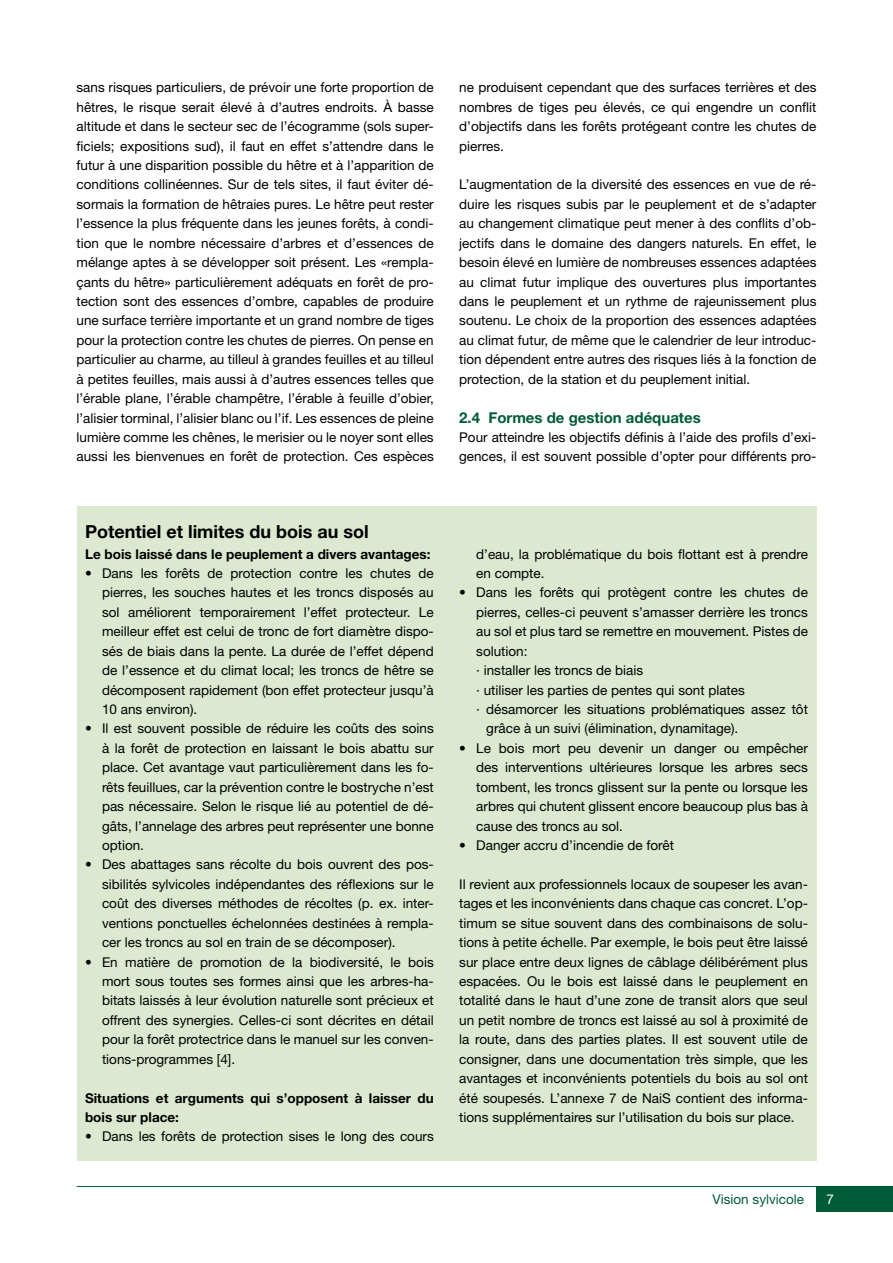
<style>
.page{position:relative;width:893px;height:1263px;background:#fff}
.page>*{position:absolute;margin:0;border:0;box-sizing:border-box;transform-origin:0 0}
.t1{font:700 18px "Helvetica Neue LT Std";color:#000}
.t2{font:700 15px "Helvetica Neue LT Std";color:#005c38}
.t3{font:13.5px/19.5px "Helvetica Neue LT Std";color:#000;text-align:justify}
.t4{font:700 13.5px/19.5px "Helvetica Neue LT Std";color:#000}
.t5{font:13.5px "Helvetica Neue LT Std";color:#005c38}
.t6{font:13.5px "Helvetica Neue LT Std";color:#fff}
</style>
<div class="page">
<div style="left:77px;top:506px;width:739px;height:655px;background:#dce9d0"></div>
<div style="left:816px;top:1186px;width:77px;height:26px;background:#005c38"></div>
<hr style="left:77px;top:1186px;width:739px;height:1px;background:#005c38">
<p class="t3" style="left:77px;top:78px;width:359px">sans risques particuliers, de prévoir une forte proportion de hêtres, le risque serait élevé à d’autres endroits. À basse altitude et dans le secteur sec de l’écogramme (sols super&shy;ficiels; expositions sud), il faut en effet s’attendre dans le futur à une disparition possible du hêtre et à l’apparition de conditions collinéennes. Sur de tels sites, il faut éviter dé&shy;sormais la formation de hêtraies pures. Le hêtre peut rester l’essence la plus fréquente dans les jeunes forêts, à condi&shy;tion que le nombre nécessaire d’arbres et d’essences de mélange aptes à se développer soit présent. Les «rempla&shy;çants du hêtre» particulièrement adéquats en forêt de pro&shy;tection sont des essences d’ombre, capables de produire une surface terrière importante et un grand nombre de tiges pour la protection contre les chutes de pierres. On pense en particulier au charme, au tilleul à grandes feuilles et au tilleul à petites feuilles, mais aussi à d’autres essences telles que l’érable plane, l’érable champêtre, l’érable à feuille d’obier, l’alisier torminal, l’alisier blanc ou l’if. Les essences de pleine lumière comme les chênes, le merisier ou le noyer sont elles aussi les bienvenues en forêt de protection. Ces espèces</p>
<p class="t3" style="left:459px;top:78px;width:359px">ne produisent cependant que des surfaces terrières et des nombres de tiges peu élevés, ce qui engendre un conflit d’objectifs dans les forêts protégeant contre les chutes de pierres.</p>
<p class="t3" style="left:459px;top:175px;width:359px">L’augmentation de la diversité des essences en vue de ré&shy;duire les risques subis par le peuplement et de s’adapter au changement climatique peut mener à des conflits d’ob&shy;jectifs dans le domaine des dangers naturels. En effet, le besoin élevé en lumière de nombreuses essences adaptées au climat futur implique des ouvertures plus importantes dans le peuplement et un rythme de rajeunissement plus soutenu. Le choix de la proportion des essences adaptées au climat futur, de même que le calendrier de leur introduc&shy;tion dépendent entre autres des risques liés à la fonction de protection, de la station et du peuplement initial.</p>
<p class="t2" style="left:459px;top:408px;width:243px">2.4 Formes de gestion adéquates</p>
<p class="t3" style="left:459px;top:427px;width:359px">Pour atteindre les objectifs définis à l’aide des profils d’exi&shy;gences, il est souvent possible d’opter pour différents pro-</p>
<h1 class="t1" style="left:85px;top:520px;width:285px">Potentiel et limites du bois au sol</h1>
<p class="t4" style="left:85px;top:544px;width:347px">Le bois laissé dans le peuplement a divers avantages:</p>
<p class="t3" style="left:102px;top:563px;width:333px;text-indent:-17px">• Dans les forêts de protection contre les chutes de pierres, les souches hautes et les troncs disposés au sol améliorent temporairement l’effet protecteur. Le meilleur effet est celui de tronc de fort diamètre dispo&shy;sés de biais dans la pente. La durée de l’effet dépend de l’essence et du climat local; les troncs de hêtre se décomposent rapidement (bon effet protecteur jusqu’à 10 ans environ).</p>
<p class="t3" style="left:102px;top:719px;width:333px;text-indent:-17px">• Il est souvent possible de réduire les coûts des soins à la forêt de protection en laissant le bois abattu sur place. Cet avantage vaut particulièrement dans les fo&shy;rêts feuillues, car la prévention contre le bostryche n’est pas nécessaire. Selon le risque lié au potentiel de dé&shy;gâts, l’annelage des arbres peut représenter une bonne option.</p>
<p class="t3" style="left:102px;top:855px;width:333px;text-indent:-17px">• Des abattages sans récolte du bois ouvrent des pos&shy;sibilités sylvicoles indépendantes des réflexions sur le coût des diverses méthodes de récoltes (p. ex. inter&shy;ventions ponctuelles échelonnées destinées à rempla&shy;cer les troncs au sol en train de se décomposer).</p>
<p class="t3" style="left:102px;top:952px;width:333px;text-indent:-17px">• En matière de promotion de la biodiversité, le bois mort sous toutes ses formes ainsi que les arbres-ha&shy;bitats laissés à leur évolution naturelle sont précieux et offrent des synergies. Celles-ci sont décrites en détail pour la forêt protectrice dans le manuel sur les conven&shy;tions-programmes [4].</p>
<p class="t4" style="left:85px;top:1088px;width:350px">Situations et arguments qui s’opposent à laisser du bois sur place:</p>
<p class="t3" style="left:85px;top:1127px;width:350px">• Dans les forêts de protection sises le long des cours</p>
<p class="t3" style="left:476px;top:544px;width:333px">d’eau, la problématique du bois flottant est à prendre en compte.</p>
<p class="t3" style="left:459px;top:583px;width:350px">• Dans les forêts qui protègent contre les chutes de</p>
<p class="t3" style="left:476px;top:602px;width:333px">pierres, celles-ci peuvent s’amasser derrière les troncs</p>
<p class="t3" style="left:476px;top:621px;width:333px">au sol et plus tard se remettre en mouvement. Pistes de</p>
<p class="t3" style="left:476px;top:641px;width:53px">solution:</p>
<p class="t3" style="left:476px;top:660px;width:169px">· installer les troncs de biais</p>
<p class="t3" style="left:476px;top:680px;width:270px">· utiliser les parties de pentes qui sont plates</p>
<p class="t3" style="left:476px;top:699px;width:333px">· désamorcer les situations problématiques assez tôt</p>
<p class="t3" style="left:486px;top:719px;width:254px">grâce à un suivi (élimination, dynamitage).</p>
<p class="t3" style="left:476px;top:738px;width:333px;text-indent:-17px">• Le bois mort peu devenir un danger ou empêcher des interventions ultérieures lorsque les arbres secs tombent, les troncs glissent sur la pente ou lorsque les arbres qui chutent glissent encore beaucoup plus bas à cause des troncs au sol.</p>
<p class="t3" style="left:459px;top:835px;width:216px">• Danger accru d’incendie de forêt</p>
<p class="t3" style="left:459px;top:874px;width:350px">Il revient aux professionnels locaux de soupeser les avan&shy;tages et les inconvénients dans chaque cas concret. L’op&shy;timum se situe souvent dans des combinaisons de solu&shy;tions à petite échelle. Par exemple, le bois peut être laissé sur place entre deux lignes de câblage délibérément plus espacées. Ou le bois est laissé dans le peuplement en totalité dans le haut d’une zone de transit alors que seul un petit nombre de troncs est laissé au sol à proximité de la route, dans des parties plates. Il est souvent utile de consigner, dans une documentation très simple, que les avantages et inconvénients potentiels du bois au sol ont été soupesés. L’annexe 7 de NaiS contient des informa&shy;tions supplémentaires sur l’utilisation du bois sur place.</p>
<p class="t5" style="left:713px;top:1191px;width:93px">Vision sylvicole</p>
<p class="t6" style="left:827px;top:1191px;width:9px">7</p>
</div>
